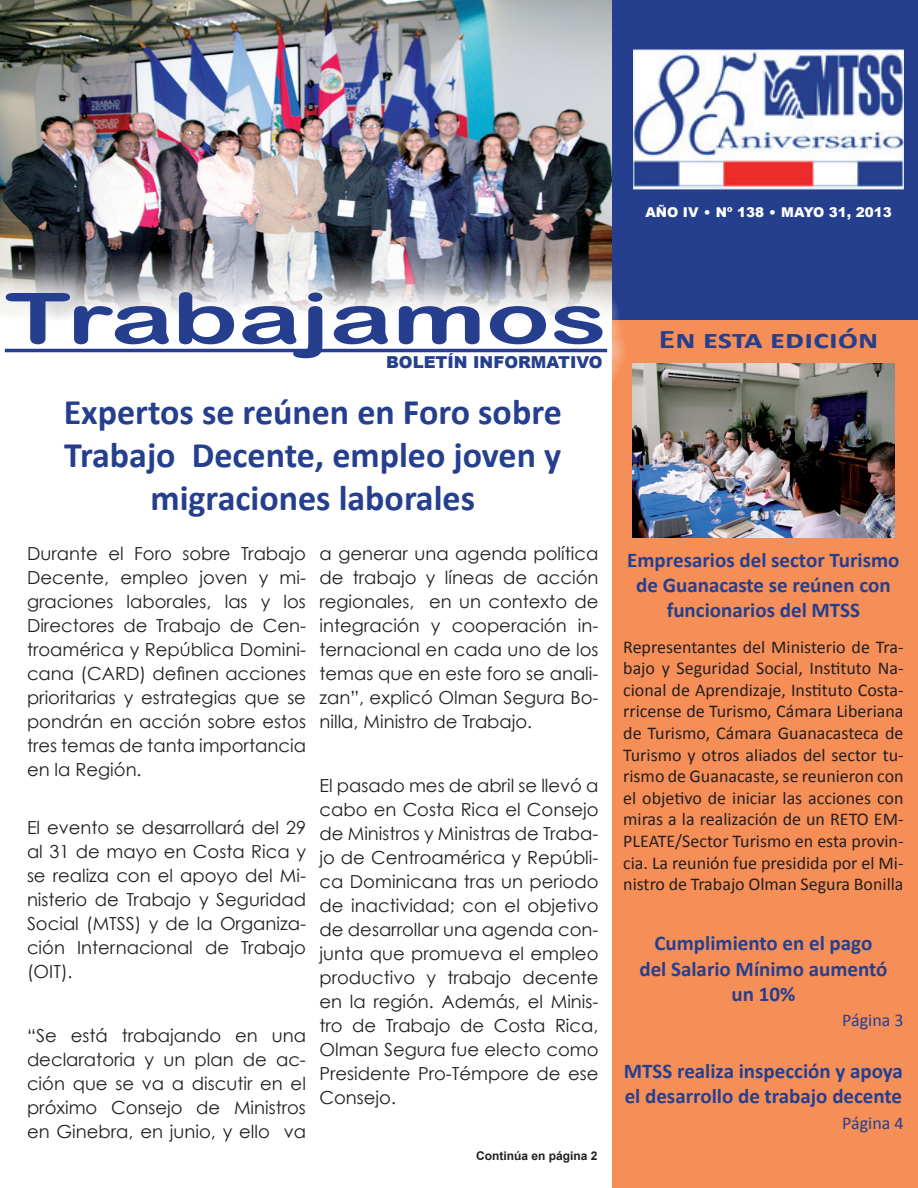
<style>
.page{position:relative;width:918px;height:1188px;background:#fff}
.page>*{position:absolute;margin:0;border:0;box-sizing:border-box;transform-origin:0 0}
.t1{font:70.5px "Arial Rounded MT Bold";color:#253f8e;scale:1.5 1}
.t2{font:700 36px/43.2px "Calibri";color:#253f8e;text-align:center}
.t3{font:700 27px "Calibri";color:#253f8e;scale:1.25 1}
.t4{font:700 21px/25.2px "Calibri";color:#253f8e;text-align:center}
.t5{font:18px/24px "Century Gothic";color:#231f20;text-align:justify}
.t6{font:18px/21.6px "Calibri";color:#231f20;text-align:justify}
.t7{font:18px "Calibri";color:#253f8e}
.t8{font:900 16.5px "Arial";color:#253f8e}
.t9{font:900 13.5px "Arial";color:#fff}
.t10{font:700 12px "Arial";color:#231f20}
.s1{font-family:"Palatino";font-weight:400}
</style>
<div class="page">
<img style="left:0;top:1px;width:612px;height:271px">
<div style="left:612px;top:1px;width:306px;height:320px;background:#253f8e"></div>
<div style="left:612px;top:321px;width:306px;height:867px;background:#f68e58"></div>
<img style="left:632px;top:364px;width:262px;height:174px">
<svg style="left:0;top:272px;width:627px;height:108px"></svg>
<hr style="left:5px;top:349px;width:602px;height:3px;background:#253f8e">
<img style="left:634px;top:0;width:270px;height:190px">
<p class="t9" style="left:645px;top:202px;width:248px">AÑO IV <span class="s1">•</span> Nº 138 <span class="s1">•</span> MAYO 31, 2013</p>
<h1 class="t1" style="left:5px;top:277px;width:403px">Trabajamos</h1>
<p class="t8" style="left:386px;top:350px;width:218px">BOLETÍN INFORMATIVO</p>
<h2 class="t2" style="left:64px;top:389px;width:500px">Expertos se reúnen en Foro sobre<br>Trabajo Decente, empleo joven y migraciones laborales</h2>
<p class="t5" style="left:27px;top:541px;width:281px">Durante el Foro sobre Trabajo Decente, empleo joven y mi&shy;graciones laborales, las y los Directores de Trabajo de Cen&shy;troamérica y República Domini&shy;cana (CARD) definen acciones prioritarias y estrategias que se pondrán en acción sobre estos tres temas de tanta importancia en la Región.</p>
<p class="t5" style="left:27px;top:815px;width:281px">El evento se desarrollará del 29 al 31 de mayo en Costa Rica y se realiza con el apoyo del Mi&shy;nisterio de Trabajo y Seguridad Social (MTSS) y de la Organiza&shy;ción Internacional de Trabajo (OIT).</p>
<p class="t5" style="left:27px;top:1023px;width:280px">“Se está trabajando en una declaratoria y un plan de ac&shy;ción que se va a discutir en el próximo Consejo de Ministros en Ginebra, en junio, y ello va</p>
<p class="t5" style="left:320px;top:541px;width:280px">a generar una agenda política de trabajo y líneas de acción regionales, en un contexto de integración y cooperación in&shy;ternacional en cada uno de los temas que en este foro se anali&shy;zan”, explicó Olman Segura Bo&shy;nilla, Ministro de Trabajo.</p>
<p class="t5" style="left:320px;top:774px;width:281px">El pasado mes de abril se llevó a cabo en Costa Rica el Consejo de Ministros y Ministras de Traba&shy;jo de Centroamérica y Repúbli&shy;ca Dominicana tras un periodo de inactividad; con el objetivo de desarrollar una agenda con&shy;junta que promueva el empleo productivo y trabajo decente en la región. Además, el Minis&shy;tro de Trabajo de Costa Rica, Olman Segura fue electo como Presidente Pro-Témpore de ese Consejo.</p>
<p class="t10" style="left:476px;top:1148px;width:123px">Continúa en página 2</p>
<h3 class="t3" style="left:659px;top:322px;width:177px">En esta edición</h3>
<p class="t4" style="left:627px;top:547px;width:274px">Empresarios del sector Turismo de Guanacaste se reúnen con funcionarios del MTSS</p>
<p class="t6" style="left:623px;top:635px;width:282px">Representantes del Ministerio de Tra&shy;bajo y Seguridad Social, Instituto Na&shy;cional de Aprendizaje, Instituto Costa&shy;rricense de Turismo, Cámara Liberiana de Turismo, Cámara Guanacasteca de Turismo y otros aliados del sector tu&shy;rismo de Guanacaste, se reunieron con el objetivo de iniciar las acciones con miras a la realización de un RETO EM-PLEATE/Sector Turismo en esta provin&shy;cia. La reunión fue presidida por el Mi&shy;nistro de Trabajo Olman Segura Bonilla</p>
<p class="t4" style="left:639px;top:930px;width:250px">Cumplimiento en el pago del Salario Mínimo aumentó un 10%</p>
<p class="t7" style="left:842px;top:1009px;width:63px">Página 3</p>
<p class="t4" style="left:624px;top:1058px;width:281px;text-align:left">MTSS realiza inspección y apoya el desarrollo de trabajo decente</p>
<p class="t7" style="left:842px;top:1112px;width:63px">Página 4</p>
</div>
